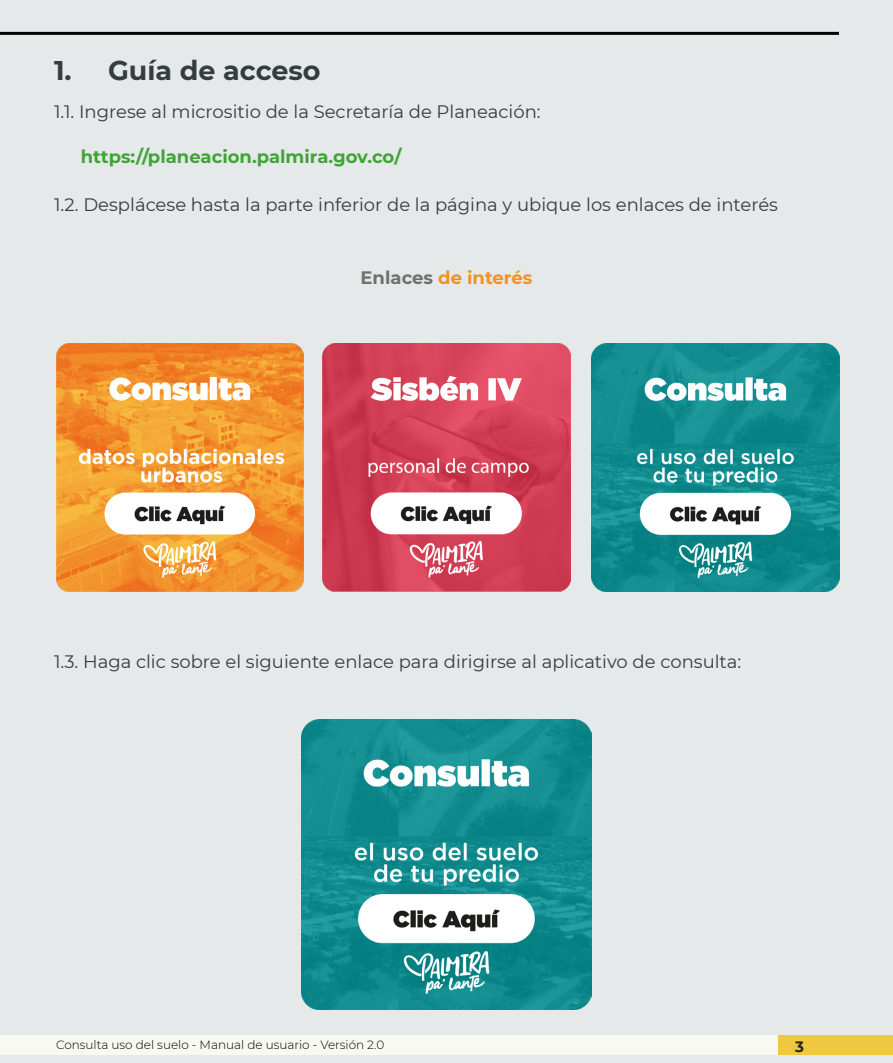
<style>
.page{position:relative;width:893px;height:1063px;background:#e5e9e9}
.page>*{position:absolute;margin:0;border:0;box-sizing:border-box;transform-origin:0 0}
.t1{font:700 27px "Montserrat";color:#353d40}
.t2{font:18px "Montserrat";color:#353d40}
.t3{font:700 18px "Montserrat";color:#3fa535}
.t4{font:700 18px "Montserrat";color:#f29223}
.t5{font:700 15px "Montserrat";color:#1e2521}
.t6{font:300 12px "Montserrat";color:#000}
.s1{color:#70706e}
</style>
<div class="page">
<hr style="left:0;top:32px;width:839px;height:3px;background:#010202">
<div style="left:0;top:1035px;width:893px;height:20px;background:#f8faf2"></div>
<div style="left:778px;top:1035px;width:115px;height:20px;background:#efc741"></div>
<img style="left:301px;top:720px;width:290px;height:290px">
<img style="left:591px;top:343px;width:248px;height:248px">
<img style="left:323px;top:343px;width:247px;height:248px">
<img style="left:56px;top:344px;width:248px;height:247px">
<h1 class="t1" style="left:54px;top:51px;width:268px">1. Guía de acceso</h1>
<p class="t2" style="left:54px;top:100px;width:488px">1.1. Ingrese al micrositio de la Secretaría de Planeación:</p>
<p class="t3" style="left:81px;top:143px;width:322px">https://planeacion.palmira.gov.co/</p>
<p class="t2" style="left:54px;top:192px;width:726px">1.2. Desplácese hasta la parte inferior de la página y ubique los enlaces de interés</p>
<p class="t4" style="left:361px;top:264px;width:173px"><span class="s1">Enlaces</span> de interés</p>
<p class="t2" style="left:54px;top:649px;width:689px">1.3. Haga clic sobre el siguiente enlace para dirigirse al aplicativo de consulta:</p>
<p class="t6" style="left:56px;top:1036px;width:330px">Consulta uso del suelo - Manual de usuario - Versión 2.0</p>
<p class="t5" style="left:795px;top:1036px;width:10px">3</p>
</div>
